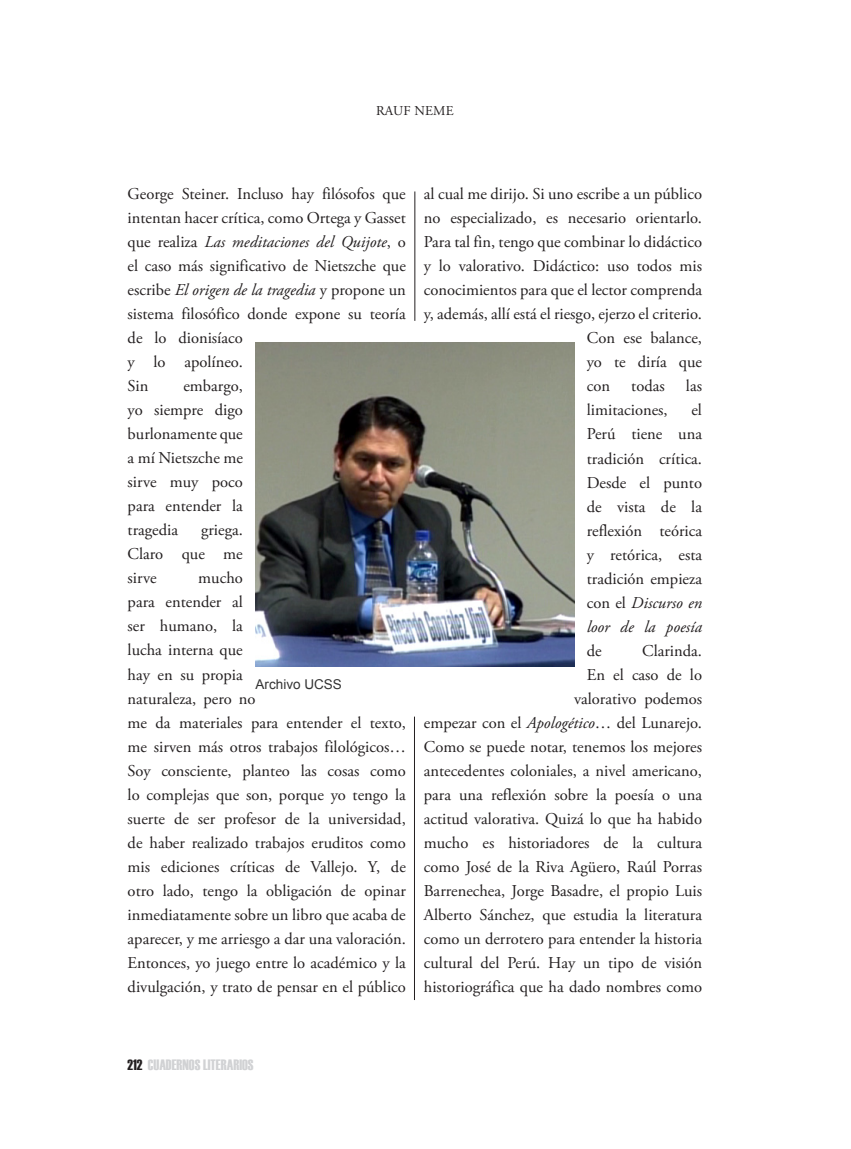
<style>
.page{position:relative;width:851px;height:1149px;background:#fff}
.page>*{position:absolute;margin:0;border:0;box-sizing:border-box;transform-origin:0 0}
.t1{font:16.5px/24px "Adobe Garamond Pro";color:#231f20;text-align:justify}
.t2{font:15px "Haettenschweiler";color:#d1d2d4}
.t3{font:13.5px "Arial";color:#333}
.t4{font:13.5px "Adobe Garamond Pro";letter-spacing:.015em;color:#231f20}
.s1{font-style:italic}
.s2{color:#231f20}
</style>
<div class="page">
<hr style="left:414px;top:716px;width:1px;height:283px;background:#231f20">
<img style="left:255px;top:342px;width:319px;height:324px">
<hr style="left:414px;top:191px;width:1px;height:130px;background:#231f20">
<p class="t4" style="left:376px;top:102px;width:79px">Rauf Neme</p>
<p class="t1" style="left:128px;top:182px;width:280px;text-align:left">George Steiner. Incluso hay filósofos que intentan hacer crítica, como Ortega y Gasset que realiza <span class="s1">Las meditaciones del Quijote</span>, o el caso más significativo de Nietszche que escribe <span class="s1">El origen de la tragedia</span> y propone un sistema filosófico donde expone su teoría de lo dionisíaco<br>y lo apolíneo.<br>Sin</p>
<p class="t1" style="left:128px;top:374px;width:117px;text-indent:56px">embargo, yo siempre digo burlonamente que a mí Nietszche me sirve muy poco para entender la tragedia</p>
<p class="t1" style="left:128px;top:518px;width:117px;text-indent:73px">griega.<br>Claro que me sirve</p>
<p class="t1" style="left:128px;top:566px;width:280px;text-align:left;text-indent:71px">mucho<br>para entender al<br>ser humano, la<br>lucha interna que<br>hay en su propia<br>naturaleza, pero no<br>me da materiales para entender el texto, me sirven más otros trabajos filológicos…<br>Soy consciente, planteo las cosas como lo complejas que son, porque yo tengo la suerte de ser profesor de la universidad, de haber realizado trabajos eruditos como mis ediciones críticas de Vallejo. Y, de otro lado, tengo la obligación de opinar inmediatamente sobre un libro que acaba de aparecer, y me arriesgo a dar una valoración.<br>Entonces, yo juego entre lo académico y la divulgación, y trato de pensar en el público</p>
<p class="t3" style="left:255px;top:675px;width:88px">Archivo UCSS</p>
<p class="t1" style="left:424px;top:182px;width:280px">al cual me dirijo. Si uno escribe a un público</p>
<p class="t1" style="left:424px;top:206px;width:279px">no especializado, es necesario orientarlo.</p>
<p class="t1" style="left:424px;top:230px;width:280px">Para tal fin, tengo que combinar lo didáctico</p>
<p class="t1" style="left:424px;top:254px;width:280px">y lo valorativo. Didáctico: uso todos mis</p>
<p class="t1" style="left:424px;top:278px;width:280px">conocimientos para que el lector comprenda</p>
<p class="t1" style="left:424px;top:302px;width:279px">y, además, allí está el riesgo, ejerzo el criterio.</p>
<p class="t1" style="left:586px;top:326px;width:117px">Con ese balance,</p>
<p class="t1" style="left:586px;top:350px;width:117px">yo te diría que</p>
<p class="t1" style="left:586px;top:374px;width:25px">con</p>
<p class="t1" style="left:631px;top:374px;width:35px">todas</p>
<p class="t1" style="left:686px;top:374px;width:18px">las</p>
<p class="t1" style="left:586px;top:398px;width:82px">limitaciones,</p>
<p class="t1" style="left:586px;top:398px;width:117px;text-indent:105px">el Perú tiene una tradición crítica.<br>Desde el punto de vista de la reflexión teórica y retórica, esta tradición empieza con el <span class="s1">Discurso en loor de la poesía</span></p>
<p class="t1" style="left:586px;top:639px;width:16px">de</p>
<p class="t1" style="left:424px;top:639px;width:280px;text-align:right">Clarinda.<br>En el caso de lo<br>valorativo podemos<br>empezar con el <span class="s1">Apologético</span>… del Lunarejo.<br>Como se puede notar, tenemos los mejores antecedentes coloniales, a nivel americano, para una reflexión sobre la poesía o una actitud valorativa. Quizá lo que ha habido mucho es historiadores de la cultura como José de la Riva Agüero, Raúl Porras Barrenechea, Jorge Basadre, el propio Luis Alberto Sánchez, que estudia la literatura como un derrotero para entender la historia cultural del Perú. Hay un tipo de visión historiográfica que ha dado nombres como</p>
<p class="t2" style="left:128px;top:1056px;width:127px"><span class="s2">212</span> CUADERNOS LITERARIOS</p>
</div>
